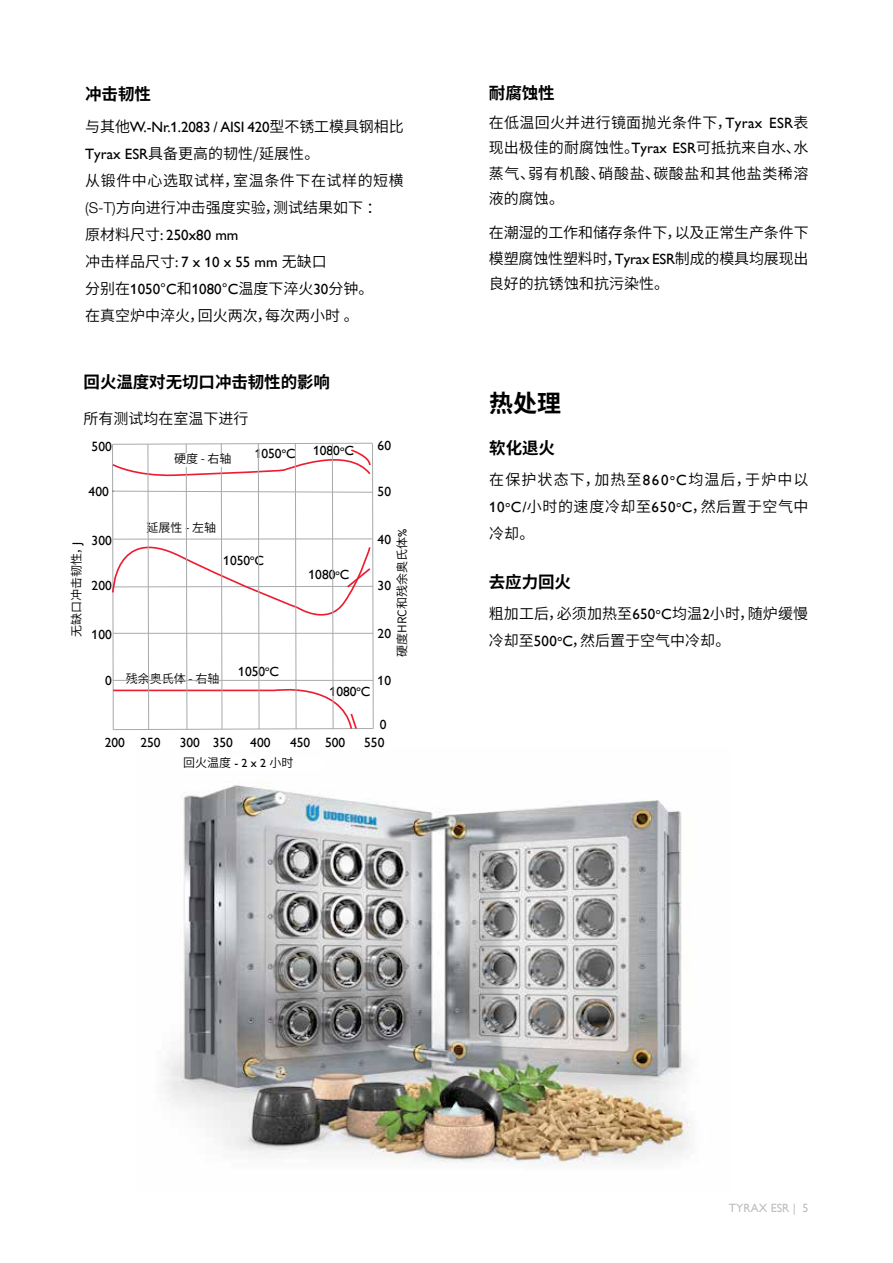
<style>
.page{position:relative;width:893px;height:1263px;background:#fff}
.page>*{position:absolute;margin:0;border:0;box-sizing:border-box;transform-origin:0 0}
.t1{font:700 24px "Source Han Sans CN";color:#000}
.t2{font:700 16.5px "Source Han Sans CN";letter-spacing:-.005em;color:#000}
.t3{font:15px/25.5px "Source Han Sans CN";color:#000;text-align:justify}
.t4{font:15px/27px "Assab Gill";color:#000}
.t5{font:13.5px "Assab Gill";color:#000}
.t6{font:12px "Source Han Sans CN";color:#000}
.t7{font:12px "Assab Gill";color:#bcbec0}
.s1{font-family:"Source Han Sans CN"}
.s2{font-family:"Assab Gill"}
.s3{font-family:"Helvetica Neue LT Std";font-weight:300}
</style>
<div class="page">
<img style="left:164px;top:785px;width:527px;height:379px">
<svg style="left:112px;top:443px;width:262px;height:287px"></svg>
<hr style="left:113px;top:539px;width:260px;height:1px;background:#a7a9ac">
<hr style="left:113px;top:633px;width:260px;height:1px;background:#a7a9ac">
<hr style="left:113px;top:680px;width:260px;height:1px;background:#a7a9ac">
<div style="left:166px;top:453px;width:73px;height:14px;background:#fff"></div>
<p class="t2" style="left:85px;top:85px;width:67px">冲击韧性</p>
<p class="t4" style="left:85px;top:113px;width:320px"><span class="s1">与其他</span>W.-Nr.1.2083 / AISI 420<span class="s1">型不锈工模具钢相比</span></p>
<p class="t3" style="left:85px;top:140px;width:320px;line-height:27px;text-align:left"><span class="s2">Tyrax ESR</span>具备更高的韧性/延展性。<br>从锻件中心选取试样，室温条件下在试样的短横<span class="s3">(S-T)</span>方向进行冲击强度实验，测试结果如下 ：</p>
<p class="t4" style="left:85px;top:221px;width:290px"><span class="s1">原材料尺寸</span>: 250x80 mm<br><span class="s1">冲击样品尺寸</span>: 7 x 10 x 55 mm <span class="s1">无缺口<br>分别在</span>1050°C<span class="s1">和</span>1080°C<span class="s1">温度下淬火</span>30<span class="s1">分钟。</span></p>
<p class="t3" style="left:85px;top:303px;width:275px">在真空炉中淬火，回火两次，每次两小时 。</p>
<p class="t2" style="left:84px;top:372px;width:248px">回火温度对无切口冲击韧性的影响</p>
<p class="t3" style="left:84px;top:406px;width:166px">所有测试均在室温下进行</p>
<p class="t5" style="left:92px;top:439px;width:22px">500</p>
<p class="t5" style="left:378px;top:438px;width:15px">60</p>
<p class="t5" style="left:378px;top:484px;width:15px">50</p>
<p class="t5" style="left:378px;top:532px;width:15px">40</p>
<p class="t5" style="left:378px;top:579px;width:15px">30</p>
<p class="t5" style="left:378px;top:626px;width:15px">20</p>
<p class="t5" style="left:378px;top:673px;width:15px">10</p>
<p class="t5" style="left:255px;top:446px;width:42px">1050<sup>o</sup>C</p>
<p class="t5" style="left:313px;top:444px;width:42px">1080<sup>o</sup>C</p>
<p class="t6" style="left:174px;top:451px;width:59px">硬度 - 右轴</p>
<p class="t5" style="left:89px;top:484px;width:22px">400</p>
<p class="t6" style="left:147px;top:521px;width:71px">延展性 - 左轴</p>
<p class="t6" style="left:395px;top:657px;width:129px;rotate:-90deg">硬度HRC和残余奥氏体<span class="s2">%</span></p>
<p class="t5" style="left:92px;top:533px;width:22px">300</p>
<p class="t6" style="left:70px;top:637px;width:97px;rotate:-90deg">无缺口冲击韧性，<span class="s2">J</span></p>
<p class="t5" style="left:223px;top:553px;width:42px">1050<sup>o</sup>C</p>
<p class="t5" style="left:309px;top:567px;width:42px">1080<sup>o</sup>C</p>
<p class="t5" style="left:92px;top:579px;width:22px">200</p>
<p class="t5" style="left:92px;top:627px;width:22px">100</p>
<p class="t5" style="left:238px;top:664px;width:42px">1050<sup>o</sup>C</p>
<p class="t6" style="left:126px;top:672px;width:95px">残余奥氏体 - 右轴</p>
<p class="t5" style="left:105px;top:673px;width:8px">0</p>
<p class="t5" style="left:330px;top:684px;width:42px">1080<sup>o</sup>C</p>
<p class="t5" style="left:105px;top:736px;width:22px">200</p>
<p class="t5" style="left:380px;top:717px;width:8px">0</p>
<p class="t5" style="left:140px;top:736px;width:22px">250</p>
<p class="t5" style="left:180px;top:736px;width:55px">300 350</p>
<p class="t5" style="left:250px;top:736px;width:22px">400</p>
<p class="t5" style="left:290px;top:736px;width:57px">450 500</p>
<p class="t5" style="left:364px;top:736px;width:22px">550</p>
<p class="t6" style="left:183px;top:756px;width:112px">回火温度 <span class="s2">- 2 x 2</span> 小时</p>
<p class="t2" style="left:489px;top:83px;width:67px">耐腐蚀性</p>
<p class="t3" style="left:489px;top:110px;width:321px">在低温回火并进行镜面抛光条件下，<span class="s2">Tyrax ESR</span>表现出极佳的耐腐蚀性。<span class="s2">Tyrax ESR</span>可抵抗来自水、水蒸气、弱有机酸、硝酸盐、碳酸盐和其他盐类稀溶液的腐蚀。</p>
<p class="t3" style="left:489px;top:220px;width:321px">在潮湿的工作和储存条件下，以及正常生产条件下模塑腐蚀性塑料时，<span class="s2">Tyrax ESR</span>制成的模具均展现出良好的抗锈蚀和抗污染性。</p>
<h1 class="t1" style="left:489px;top:390px;width:73px">热处理</h1>
<p class="t2" style="left:489px;top:438px;width:67px">软化退火</p>
<p class="t3" style="left:489px;top:466px;width:321px;line-height:27px">在保护状态下，加热至<span class="s2">860</span> <sup>o</sup><span class="s2">C</span>均温后，于炉中以<span class="s2">10</span><sup>o</sup><span class="s2">C/</span>小时的速度冷却至<span class="s2">650</span><sup>o</sup><span class="s2">C</span>，然后置于空气中冷却。</p>
<p class="t2" style="left:489px;top:572px;width:84px">去应力回火</p>
<p class="t3" style="left:489px;top:600px;width:321px;line-height:27px">粗加工后，必须加热至<span class="s2">650</span><sup>o</sup><span class="s2">C</span>均温<span class="s2">2</span>小时，随炉缓慢冷却至<span class="s2">500</span><sup>o</sup><span class="s2">C</span>，然后置于空气中冷却。</p>
<p class="t7" style="left:729px;top:1201px;width:81px">TYRAX ESR | 5</p>
</div>
